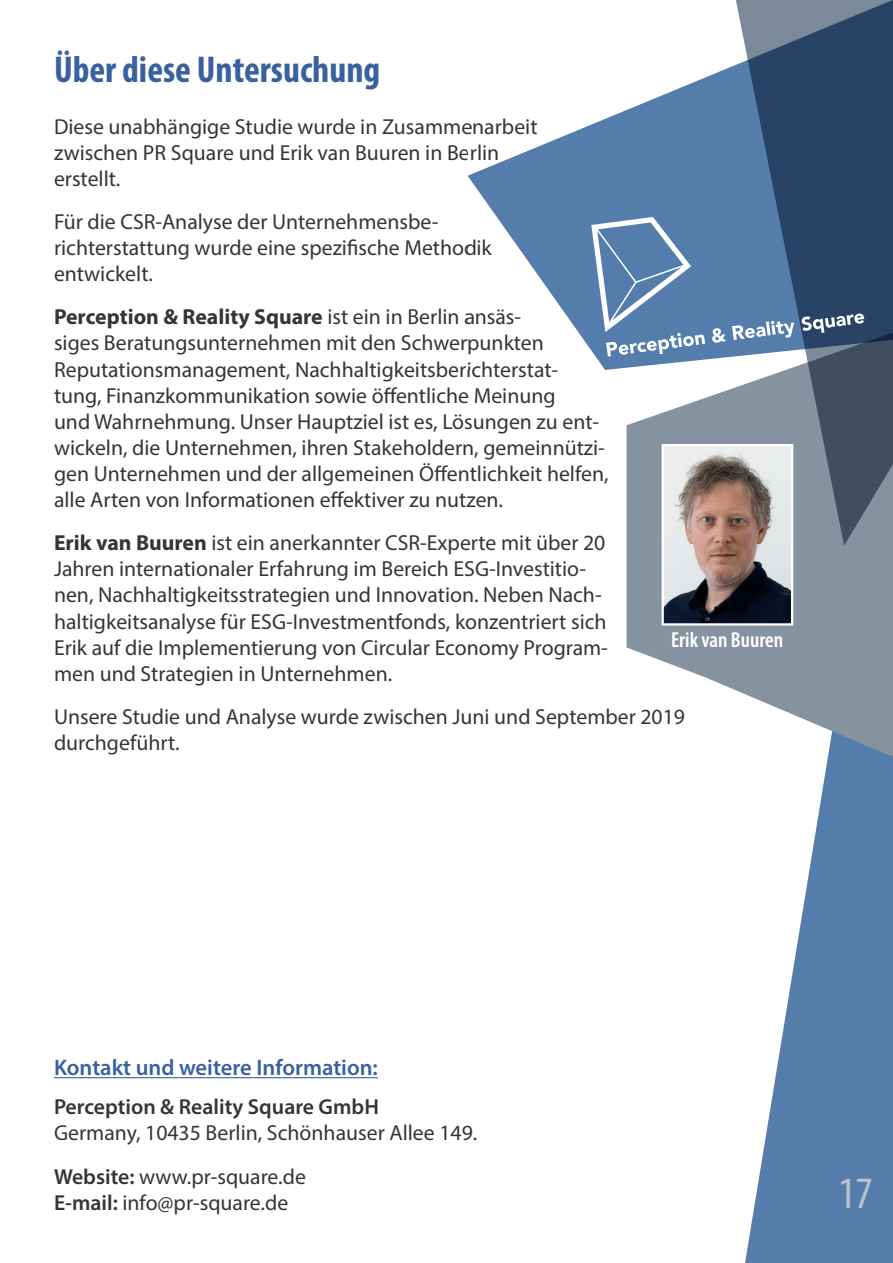
<style>
.page{position:relative;width:893px;height:1263px;background:#fff}
.page>*{position:absolute;margin:0;border:0;box-sizing:border-box;transform-origin:0 0}
.t1{font:condensed 45px "Myriad Pro";color:#b9c3cc}
.t2{font:700 condensed 37.5px "Myriad Pro";color:#3a619f}
.t3{font:600 22.5px "Myriad Pro";color:#3a619f}
.t4{font:21.75px/26.1px "Myriad Pro";color:#363536}
.t5{font:600 21.75px "Myriad Pro";color:#363536}
.t6{font:600 condensed 21.75px "Myriad Pro";color:#fff}
.s1{font-weight:700}
.s2{font-weight:600}
</style>
<div class="page">
<hr style="left:54px;top:1077px;width:324px;height:1px;background:#3a619f">
<svg style="left:745px;top:757px;width:148px;height:506px;fill:#557dac"></svg>
<svg style="left:626px;top:390px;width:267px;height:367px;fill:#8593a0"></svg>
<img style="left:665px;top:447px;width:125px;height:175px">
<div style="left:662px;top:444px;width:131px;height:181px;border:2px solid #fff"></div>
<svg style="left:727px;top:370px;width:166px;height:176px;background:#7b848d"></svg>
<svg style="left:468px;top:0;width:425px;height:370px"></svg>
<svg style="left:712px;top:328px;width:14px;height:15px"></svg>
<svg style="left:732px;top:321px;width:62px;height:19px"></svg>
<svg style="left:802px;top:314px;width:62px;height:19px"></svg>
<svg style="left:591px;top:217px;width:114px;height:139px;background:#6f91b9"></svg>
<h2 class="t2" style="left:54px;top:46px;width:328px">Über diese Untersuchung</h2>
<p class="t4" style="left:54px;top:113px;width:485px">Diese unabhängige Studie wurde in Zusammenarbeit zwischen PR Square und Erik van Buuren in Berlin erstellt.</p>
<p class="t4" style="left:54px;top:208px;width:439px">Für die CSR-Analyse der Unternehmensbe&shy;richterstattung wurde eine spezifische Methodik entwickelt.</p>
<p class="t4" style="left:54px;top:304px;width:556px"><span class="s1">Perception &amp; Reality Square</span> ist ein in Berlin ansäs-<br>siges Beratungsunternehmen mit den Schwerpunkten Reputationsmanagement, Nachhaltigkeitsberichterstat&shy;tung, Finanzkommunikation sowie öffentliche Meinung<br>und Wahrnehmung. Unser Hauptziel ist es, Lösungen zu ent&shy;wickeln, die Unternehmen, ihren Stakeholdern, gemeinnützi&shy;gen Unternehmen und der allgemeinen Öffentlichkeit helfen, alle Arten von Informationen effektiver zu nutzen.</p>
<p class="t4" style="left:54px;top:529px;width:555px"><span class="s1">Erik van Buuren</span> ist ein anerkannter CSR-Experte mit über 20<br>Jahren internationaler Erfahrung im Bereich ESG-Investitio&shy;nen, Nachhaltigkeitsstrategien und Innovation. Neben Nach&shy;haltigkeitsanalyse für ESG-Investmentfonds, konzentriert sich Erik auf die Implementierung von Circular Economy Program&shy;men und Strategien in Unternehmen.</p>
<p class="t4" style="left:54px;top:703px;width:633px">Unsere Studie und Analyse wurde zwischen Juni und September 2019 durchgeführt.</p>
<p class="t6" style="left:671px;top:626px;width:113px">Erik van Buuren</p>
<p class="t3" style="left:54px;top:1053px;width:325px">Kontakt und weitere Information:</p>
<p class="t5" style="left:54px;top:1093px;width:326px">Perception &amp; Reality Square GmbH</p>
<p class="t4" style="left:54px;top:1111px;width:425px;line-height:43px">Germany, 10435 Berlin, Schönhauser Allee 149.<br><span class="s2">Website:</span> www.pr-square.de</p>
<p class="t4" style="left:54px;top:1189px;width:236px"><span class="s2">E-mail:</span> info@pr-square.de</p>
<h1 class="t1" style="left:838px;top:1166px;width:36px">17</h1>
</div>
